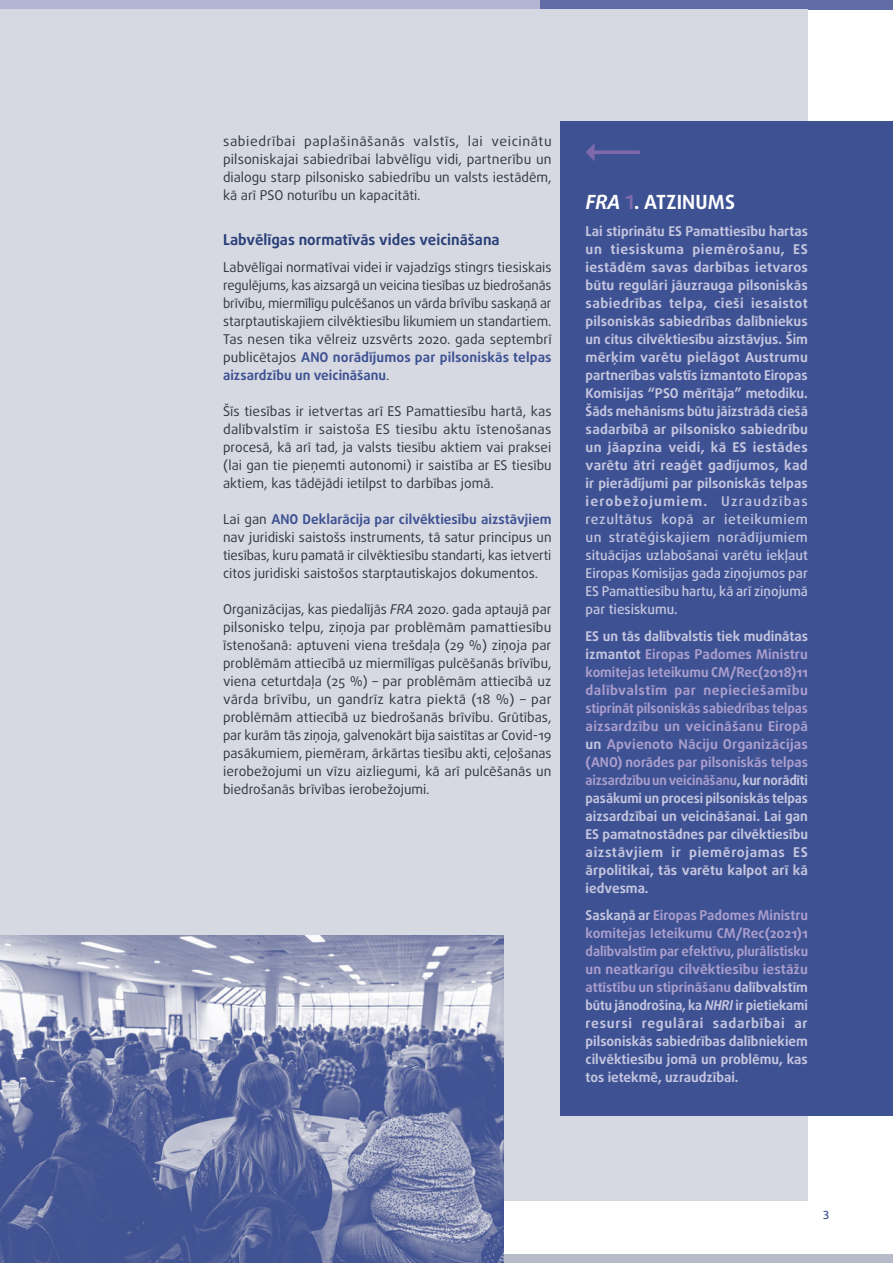
<style>
.page{position:relative;width:893px;height:1263px;background:#fff}
.page>*{position:absolute;margin:0;border:0;box-sizing:border-box;transform-origin:0 0}
.FRA_opinion_title{font:700 19.5px "Daxline Pro";letter-spacing:.01em;color:#fff}
.key_findings_subtitl{font:700 15px "Daxline Pro";color:#2a3f79}
.body_text{font:13.5px/18px "Daxline Pro";color:#2f383f;text-align:justify}
.FRA_opinion_text{font:700 13.5px/18px "Daxline Pro";color:#c6c6df;text-align:justify}
.FRA_opinion_text-2{font:700 13.5px/18px "Daxline Pro";letter-spacing:.005em;color:#ab9ecd;text-align:justify}
.t1{font:500 11.25px "Daxline Pro";color:#3e5293}
.s1{font-weight:700;color:#3e5293}
.s2{font-style:italic}
.s3{color:#7e69ac}
.s4{font-weight:500}
.s5{color:#c6c6df}
.s6{color:#ab9ecd}
</style>
<div class="page">
<div style="left:0;top:1254px;width:893px;height:9px;background:#b6bbca"></div>
<div style="left:540px;top:0;width:353px;height:10px;background:#616ba5"></div>
<div style="left:0;top:0;width:540px;height:10px;background:#b3b3d4"></div>
<div style="left:0;top:9px;width:808px;height:1192px;background:#d7d9e2"></div>
<div style="left:560px;top:121px;width:333px;height:995px;background:#3e5293"></div>
<svg style="left:586px;top:143px;width:54px;height:18px"></svg>
<img style="left:1px;top:935px;width:503px;height:328px">
<p class="body_text" style="left:223px;top:132px;width:330px">sabiedrībai paplašināšanās valstīs, lai veicinātu pilsoniskajai sabiedrībai labvēlīgu vidi, partnerību un dialogu starp pilsonisko sabiedrību un valsts iestādēm, kā arī PSO noturību un kapacitāti.</p>
<h2 class="key_findings_subtitl" style="left:223px;top:229px;width:278px">Labvēlīgas normatīvās vides veicināšana</h2>
<p class="body_text" style="left:223px;top:258px;width:330px">Labvēlīgai normatīvai videi ir vajadzīgs stingrs tiesiskais regulējums, kas aizsargā un veicina tiesības uz biedrošanās brīvību, miermīlīgu pulcēšanos un vārda brīvību saskaņā ar starptautiskajiem cilvēktiesību likumiem un standartiem.<br>Tas nesen tika vēlreiz uzsvērts 2020. gada septembrī publicētajos <span class="s1">ANO norādījumos par pilsoniskās telpas aizsardzību un veicināšanu</span>.</p>
<p class="body_text" style="left:223px;top:402px;width:330px">Šīs tiesības ir ietvertas arī ES Pamattiesību hartā, kas dalībvalstīm ir saistoša ES tiesību aktu īstenošanas procesā, kā arī tad, ja valsts tiesību aktiem vai praksei (lai gan tie pieņemti autonomi) ir saistība ar ES tiesību aktiem, kas tādējādi ietilpst to darbības jomā.</p>
<p class="body_text" style="left:223px;top:510px;width:330px">Lai gan <span class="s1">ANO Deklarācija par cilvēktiesību aizstāvjiem </span>nav juridiski saistošs instruments, tā satur principus un tiesības, kuru pamatā ir cilvēktiesību standarti, kas ietverti citos juridiski saistošos starptautiskajos dokumentos.</p>
<p class="body_text" style="left:223px;top:600px;width:330px">Organizācijas, kas piedalījās <span class="s2">FRA</span> 2020. gada aptaujā par pilsonisko telpu, ziņoja par problēmām pamattiesību īstenošanā: aptuveni viena trešdaļa (29 %) ziņoja par problēmām attiecībā uz miermīlīgas pulcēšanās brīvību, viena ceturtdaļa (25 %) – par problēmām attiecībā uz vārda brīvību, un gandrīz katra piektā (18 %) – par problēmām attiecībā uz biedrošanās brīvību. Grūtības, par kurām tās ziņoja, galvenokārt bija saistītas ar Covid-19 pasākumiem, piemēram, ārkārtas tiesību akti, ceļošanas ierobežojumi un vīzu aizliegumi, kā arī pulcēšanās un biedrošanās brīvības ierobežojumi.</p>
<p class="FRA_opinion_title" style="left:586px;top:189px;width:151px"><span class="s2">FRA</span> <span class="s3">1</span>. ATZINUMS</p>
<p class="FRA_opinion_text" style="left:586px;top:222px;width:224px">Lai stiprinātu ES Pamattiesību hartas un tiesiskuma piemērošanu, ES iestādēm savas darbības ietvaros būtu regulāri jāuzrauga pilsoniskās sabiedrības telpa, cieši iesaistot pilsoniskās sabiedrības dalībniekus un citus cilvēktiesību aizstāvjus. Šim mērķim varētu pielāgot Austrumu partnerības valstīs izmantoto Eiropas Komisijas “PSO mērītāja” metodiku.<br>Šāds mehānisms būtu jāizstrādā ciešā sadarbībā ar pilsonisko sabiedrību un jāapzina veidi, kā ES iestādes varētu ātri reaģēt gadījumos, kad ir pierādījumi par pilsoniskās telpas ierobežojumiem. <span class="s4">Uzraudzības rezultātus kopā ar ieteikumiem un stratēģiskajiem norādījumiem situācijas uzlabošanai varētu iekļaut Eiropas Komisijas gada ziņojumos par ES Pamattiesību hartu, kā arī ziņojumā par tiesiskumu.</span></p>
<p class="FRA_opinion_text-2" style="left:586px;top:627px;width:224px"><span class="s5">ES un tās dalībvalstis tiek mudinātas izmantot</span> Eiropas Padomes Ministru komitejas Ieteikumu CM/Rec(2018)11 dalībvalstīm par nepieciešamību stiprināt pilsoniskās sabiedrības telpas aizsardzību un veicināšanu Eiropā <span class="s5">un</span> Apvienoto Nāciju Organizācijas (ANO) norādes par pilsoniskās telpas aizsardzību un veicināšanu<span class="s5">, kur norādīti pasākumi un procesi pilsoniskās telpas aizsardzībai un veicināšanai. Lai gan ES pamatnostādnes par cilvēktiesību aizstāvjiem ir piemērojamas ES ārpolitikai, tās varētu kalpot arī kā iedvesma.</span></p>
<p class="FRA_opinion_text" style="left:586px;top:906px;width:224px">Saskaņā ar <span class="s6">Eiropas Padomes Ministru komitejas Ieteikumu CM/Rec(2021)1 dalībvalstīm par efektīvu, plurālistisku un neatkarīgu cilvēktiesību iestāžu attīstību un stiprināšanu</span> dalībvalstīm būtu jānodrošina, ka <span class="s2">NHRI</span> ir pietiekami resursi regulārai sadarbībai ar pilsoniskās sabiedrības dalībniekiem cilvēktiesību jomā un problēmu, kas tos ietekmē, uzraudzībai.</p>
<p class="t1" style="left:823px;top:1207px;width:8px">3</p>
</div>
